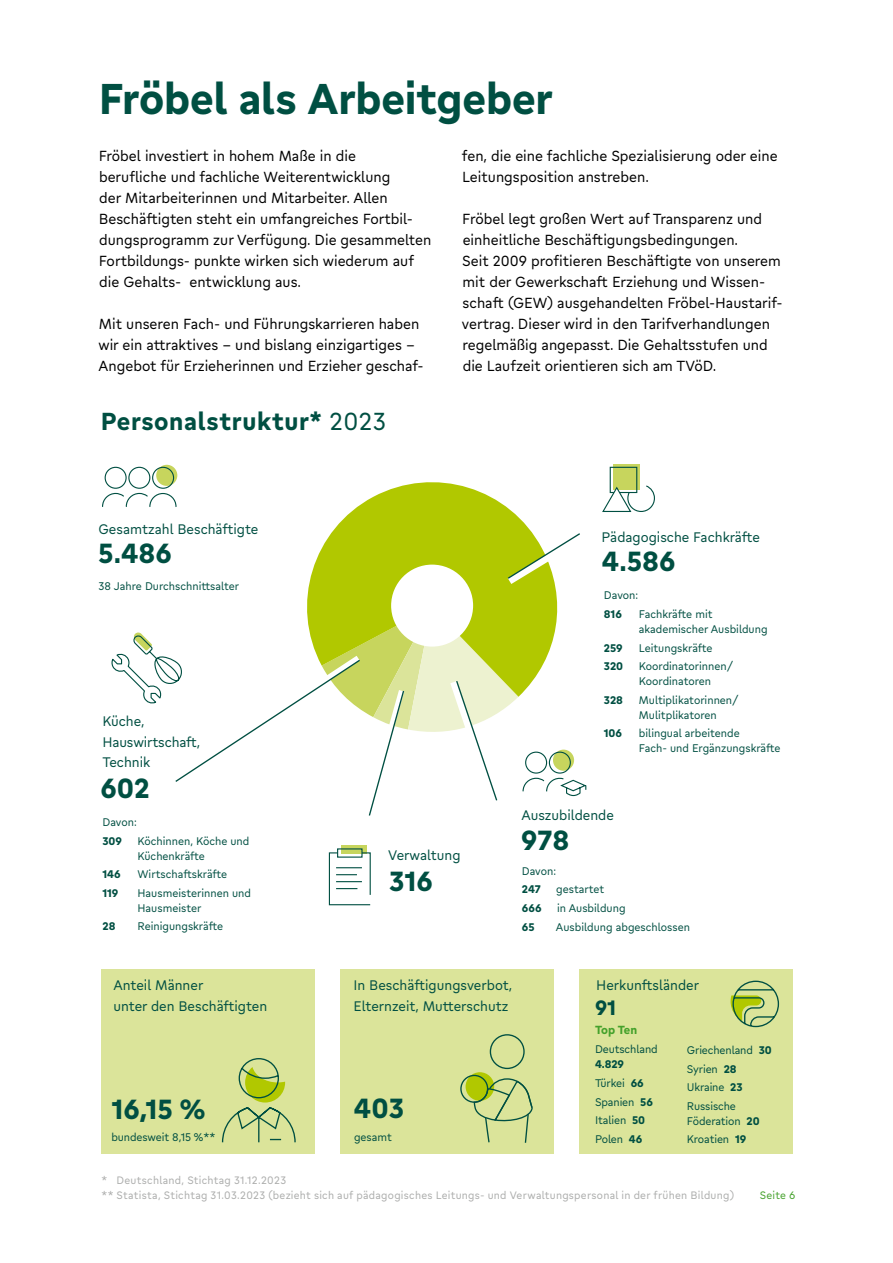
<style>
.page{position:relative;width:893px;height:1263px;background:#fff}
.page>*{position:absolute;margin:0;border:0;box-sizing:border-box;transform-origin:0 0}
.Headline___GRÜN{font:700 42px "Gratimo Froebel";letter-spacing:-.005em;color:#004f42}
.Ingografik_Zahlen{font:700 27px "Gratimo Froebel";color:#004f42}
.t1{font:700 24px "Gratimo Froebel";letter-spacing:.025em;color:#004f42}
.Ingografik_Zahlen-2{font:700 20.25px "Gratimo Froebel";color:#004f42}
._1c_Teaser{font:14.25px/21px "Gratimo Froebel";color:#000}
.Infografik_Schrift{font:13.5px/20.2px "Gratimo Froebel";color:#004f42}
.Fließtext{font:700 11.55px "Gratimo Froebel";letter-spacing:-.05em;color:#44a12b}
.Infografik_Schrift_k{font:10.8px/14.9px "Gratimo Froebel";color:#004f42}
.Infografik_Schrift_k-2{font:700 10.8px "Gratimo Froebel";color:#004f42}
.Bildunterschrift_7_1{font:10.5px "Gratimo Froebel";letter-spacing:.025em;color:#acadac}
.t2{font:10.5px "Gratimo Froebel";letter-spacing:.02em;color:#44a12b}
.s1{font-weight:400}
.s2{font-weight:700}
</style>
<div class="page">
<svg style="left:307px;top:482px;width:251px;height:125px;fill:#b1c800"></svg>
<div style="left:613px;top:464px;width:27px;height:25px;background:#c7d55d"></div>
<svg style="left:341px;top:845px;width:26px;height:9px"></svg>
<svg style="left:328px;top:852px;width:43px;height:54px"></svg>
<div style="left:610px;top:467px;width:27px;height:26px;border:1px solid #004f42"></div>
<svg style="left:602px;top:484px;width:53px;height:28px"></svg>
<svg style="left:102px;top:466px;width:75px;height:41px"></svg>
<div style="left:391px;top:565px;width:82px;height:82px;background:#fff;border-radius:50%"></div>
<svg style="left:500px;top:528px;width:80px;height:62px"></svg>
<div style="left:340px;top:969px;width:213px;height:184px;background:#dbe49a"></div>
<div style="left:101px;top:969px;width:214px;height:184px;background:#dbe49a"></div>
<div style="left:579px;top:969px;width:214px;height:184px;background:#dbe49a"></div>
<svg style="left:221px;top:1058px;width:75px;height:85px"></svg>
<svg style="left:460px;top:1034px;width:73px;height:109px"></svg>
<svg style="left:731px;top:980px;width:49px;height:48px"></svg>
<svg style="left:111px;top:607px;width:476px;height:209px"></svg>
<p class="Headline___GRÜN" style="left:99px;top:64px;width:456px">Fröbel als Arbeitgeber</p>
<p class="_1c_Teaser" style="left:99px;top:144px;width:334px">Fröbel investiert in hohem Maße in die<br>berufliche und fachliche Weiterentwicklung<br>der Mitarbeiterinnen und Mitarbeiter. Allen Beschäftigten steht ein umfangreiches Fortbil&shy;dungsprogramm zur Verfügung. Die gesammelten Fortbildungs- punkte wirken sich wiederum auf die Gehalts- entwicklung aus.</p>
<p class="_1c_Teaser" style="left:98px;top:312px;width:327px">Mit unseren Fach- und Führungskarrieren haben wir ein attraktives – und bislang einzigartiges –<br>Angebot für Erzieherinnen und Erzieher geschaf-</p>
<p class="_1c_Teaser" style="left:462px;top:144px;width:317px">fen, die eine fachliche Spezialisierung oder eine<br>Leitungsposition anstreben.</p>
<p class="_1c_Teaser" style="left:462px;top:207px;width:322px">Fröbel legt großen Wert auf Transparenz und einheitliche Beschäftigungsbedingungen.<br>Seit 2009 profitieren Beschäftigte von unserem mit der Gewerkschaft Erziehung und Wissen&shy;schaft (GEW) ausgehandelten Fröbel-Haustarif&shy;vertrag. Dieser wird in den Tarifverhandlungen regelmäßig angepasst. Die Gehaltsstufen und die Laufzeit orientieren sich am TVöD.</p>
<p class="t1" style="left:101px;top:402px;width:287px">Personalstruktur* <span class="s1">2023</span></p>
<p class="Infografik_Schrift" style="left:99px;top:517px;width:161px">Gesamtzahl Beschäftigte</p>
<p class="Ingografik_Zahlen" style="left:98px;top:531px;width:75px">5.486</p>
<p class="Infografik_Schrift_k" style="left:99px;top:578px;width:142px">38 Jahre Durchschnittsalter</p>
<p class="Infografik_Schrift" style="left:102px;top:710px;width:99px">Küche,<br>Hauswirtschaft,<br>Technik</p>
<p class="Ingografik_Zahlen" style="left:100px;top:766px;width:51px">602</p>
<p class="Infografik_Schrift_k" style="left:102px;top:814px;width:36px">Davon:</p>
<p class="Infografik_Schrift_k-2" style="left:102px;top:832px;width:21px">309</p>
<p class="Infografik_Schrift_k" style="left:138px;top:832px;width:113px">Köchinnen, Köche und<br>Küchenkräfte</p>
<p class="Infografik_Schrift_k-2" style="left:102px;top:865px;width:20px">146</p>
<p class="Infografik_Schrift_k" style="left:138px;top:866px;width:91px">Wirtschaftskräfte</p>
<p class="Infografik_Schrift_k-2" style="left:102px;top:884px;width:18px">119</p>
<p class="Infografik_Schrift_k" style="left:138px;top:884px;width:115px">Hausmeisterinnen und<br>Hausmeister</p>
<p class="Infografik_Schrift_k-2" style="left:102px;top:917px;width:15px">28</p>
<p class="Infografik_Schrift_k" style="left:138px;top:918px;width:87px">Reinigungskräfte</p>
<p class="Infografik_Schrift" style="left:388px;top:844px;width:74px">Verwaltung</p>
<p class="Ingografik_Zahlen" style="left:389px;top:858px;width:45px">316</p>
<p class="Infografik_Schrift" style="left:601px;top:525px;width:160px">Pädagogische Fachkräfte</p>
<p class="Ingografik_Zahlen" style="left:602px;top:539px;width:75px">4.586</p>
<p class="Infografik_Schrift_k" style="left:604px;top:587px;width:36px">Davon:</p>
<p class="Infografik_Schrift_k-2" style="left:604px;top:605px;width:20px">816</p>
<p class="Infografik_Schrift_k" style="left:639px;top:606px;width:130px">Fachkräfte mit akademischer Ausbildung</p>
<p class="Infografik_Schrift_k-2" style="left:604px;top:639px;width:20px">259</p>
<p class="Infografik_Schrift_k" style="left:639px;top:639px;width:75px">Leitungskräfte</p>
<p class="Infografik_Schrift_k-2" style="left:604px;top:657px;width:21px">320</p>
<p class="Infografik_Schrift_k" style="left:639px;top:658px;width:96px">Koordinatorinnen/<br>Koordinatoren</p>
<p class="Infografik_Schrift_k-2" style="left:604px;top:691px;width:21px">328</p>
<p class="Infografik_Schrift_k" style="left:639px;top:691px;width:101px">Multiplikatorinnen/<br>Mulitplikatoren</p>
<p class="Infografik_Schrift_k-2" style="left:604px;top:724px;width:20px">106</p>
<p class="Infografik_Schrift_k" style="left:639px;top:725px;width:143px">bilingual arbeitende<br>Fach- und Ergänzungskräfte</p>
<p class="Infografik_Schrift" style="left:521px;top:803px;width:94px">Auszubildende</p>
<p class="Ingografik_Zahlen" style="left:521px;top:818px;width:50px">978</p>
<p class="Infografik_Schrift_k" style="left:522px;top:862px;width:36px">Davon:</p>
<p class="Infografik_Schrift_k-2" style="left:522px;top:880px;width:20px">247</p>
<p class="Infografik_Schrift_k" style="left:556px;top:881px;width:50px">gestartet</p>
<p class="Infografik_Schrift_k-2" style="left:522px;top:899px;width:21px">666</p>
<p class="Infografik_Schrift_k" style="left:557px;top:900px;width:70px">in Ausbildung</p>
<p class="Infografik_Schrift_k-2" style="left:522px;top:918px;width:14px">65</p>
<p class="Infografik_Schrift_k" style="left:556px;top:918px;width:136px">Ausbildung abgeschlossen</p>
<p class="Infografik_Schrift" style="left:113px;top:974px;width:155px">Anteil Männer<br>unter den Beschäftigten</p>
<p class="Infografik_Schrift" style="left:354px;top:974px;width:160px">In Beschäftigungsverbot,</p>
<p class="Infografik_Schrift" style="left:354px;top:994px;width:156px">Elternzeit, Mutterschutz</p>
<p class="Infografik_Schrift" style="left:596px;top:974px;width:104px">Herkunftsländer</p>
<p class="Ingografik_Zahlen-2" style="left:595px;top:990px;width:23px">91</p>
<p class="Fließtext" style="left:595px;top:1020px;width:44px">Top Ten</p>
<p class="Ingografik_Zahlen" style="left:111px;top:1087px;width:95px">16,15 %</p>
<p class="Ingografik_Zahlen" style="left:354px;top:1086px;width:52px">403</p>
<p class="Infografik_Schrift_k" style="left:595px;top:1041px;width:64px">Deutschland<br><span class="s2">4.829</span></p>
<p class="Infografik_Schrift_k" style="left:595px;top:1074px;width:50px">Türkei <span class="s2">66</span></p>
<p class="Infografik_Schrift_k" style="left:595px;top:1093px;width:59px">Spanien <span class="s2">56</span></p>
<p class="Infografik_Schrift_k" style="left:595px;top:1112px;width:52px">Italien <span class="s2">50</span></p>
<p class="Infografik_Schrift_k" style="left:111px;top:1129px;width:105px">bundesweit 8,15 %**</p>
<p class="Infografik_Schrift_k" style="left:354px;top:1129px;width:39px">gesamt</p>
<p class="Infografik_Schrift_k" style="left:595px;top:1130px;width:49px">Polen <span class="s2">46</span></p>
<p class="Infografik_Schrift_k" style="left:687px;top:1041px;width:86px">Griechenland <span class="s2">30</span></p>
<p class="Infografik_Schrift_k" style="left:687px;top:1060px;width:51px">Syrien <span class="s2">28</span></p>
<p class="Infografik_Schrift_k" style="left:687px;top:1079px;width:57px">Ukraine <span class="s2">23</span></p>
<p class="Infografik_Schrift_k" style="left:687px;top:1097px;width:74px">Russische<br>Föderation <span class="s2">20</span></p>
<p class="Infografik_Schrift_k" style="left:687px;top:1131px;width:61px">Kroatien <span class="s2">19</span></p>
<p class="Bildunterschrift_7_1" style="left:101px;top:1171px;width:186px">* Deutschland, Stichtag 31.12.2023</p>
<p class="Bildunterschrift_7_1" style="left:101px;top:1186px;width:634px">** Statista, Stichtag 31.03.2023 (bezieht sich auf pädagogisches Leitungs- und Verwaltungspersonal in der frühen Bildung)</p>
<p class="t2" style="left:760px;top:1186px;width:37px">Seite 6</p>
</div>
